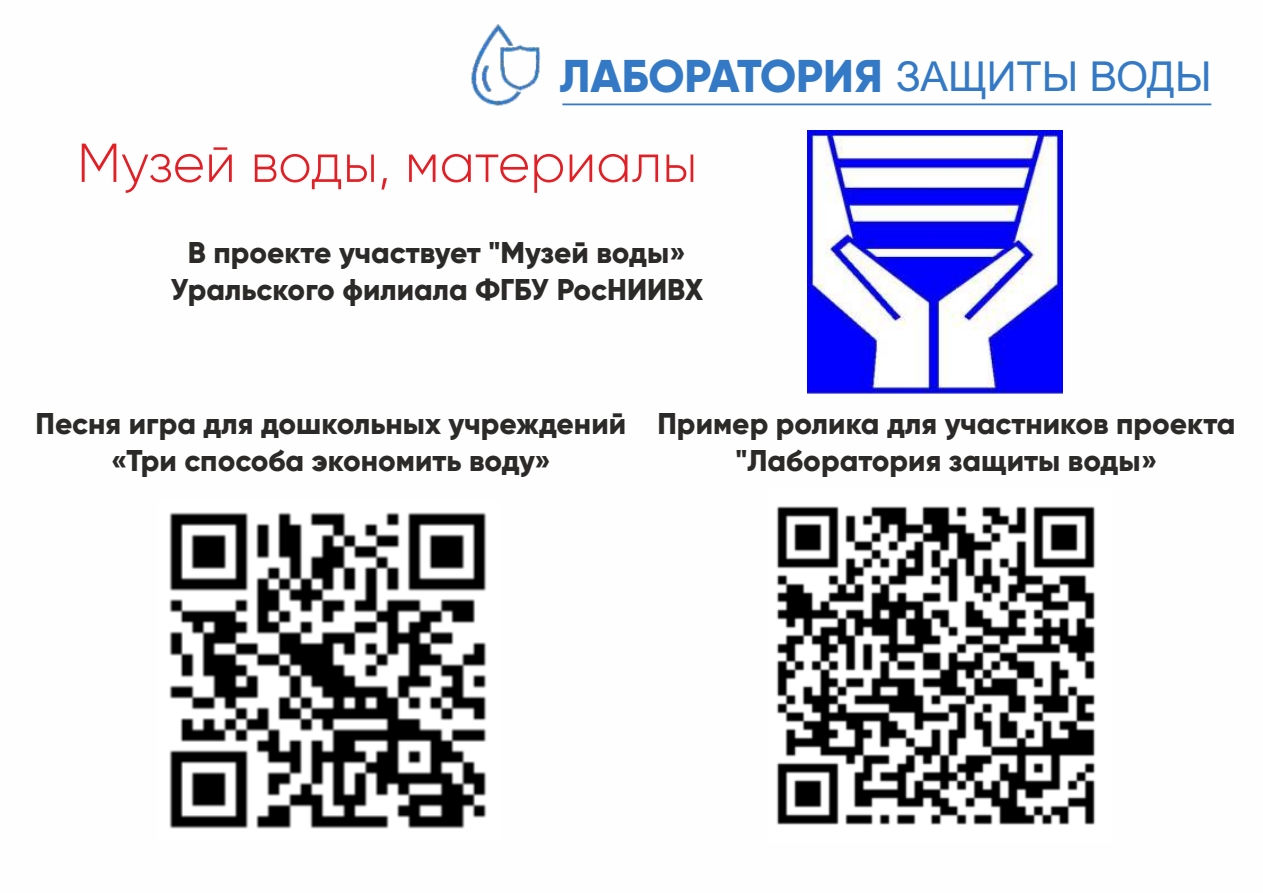
<style>
.page{position:relative;width:1263px;height:893px;background:#fff}
.page>*{position:absolute;margin:0;border:0;box-sizing:border-box;transform-origin:0 0}
.t1{font:300 54.6px "Gilroy";color:#e31e24}
.t2{font:800 45.9px "Gilroy";color:#3479c5}
.t3{font:800 30px/36.8px "Gilroy";color:#2b2a29;text-align:center}
.s1{font-family:"Arial";font-weight:400;font-size:41.25px}
</style>
<div class="page">
<hr style="left:562px;top:103px;width:649px;height:2px;background:#3479c5">
<img style="left:471px;top:24px;width:70px;height:82px">
<img style="left:776px;top:506px;width:320px;height:319px">
<img style="left:807px;top:130px;width:256px;height:263px">
<img style="left:169px;top:512px;width:318px;height:317px">
<h2 class="t2" style="left:560px;top:55px;width:653px">ЛАБОРАТОРИЯ <span class="s1">ЗАЩИТЫ ВОДЫ</span></h2>
<h1 class="t1" style="left:77px;top:138px;width:622px">Музей воды, материалы</h1>
<p class="t3" style="left:170px;top:236px;width:535px">В проекте участвует "Музей воды»<br>Уральского филиала ФГБУ РосНИИВХ</p>
<p class="t3" style="left:36px;top:407px;width:592px">Песня игра для дошкольных учреждений «Три способа экономить воду»</p>
<p class="t3" style="left:657px;top:407px;width:580px">Пример ролика для участников проекта "Лаборатория защиты воды»</p>
</div>
